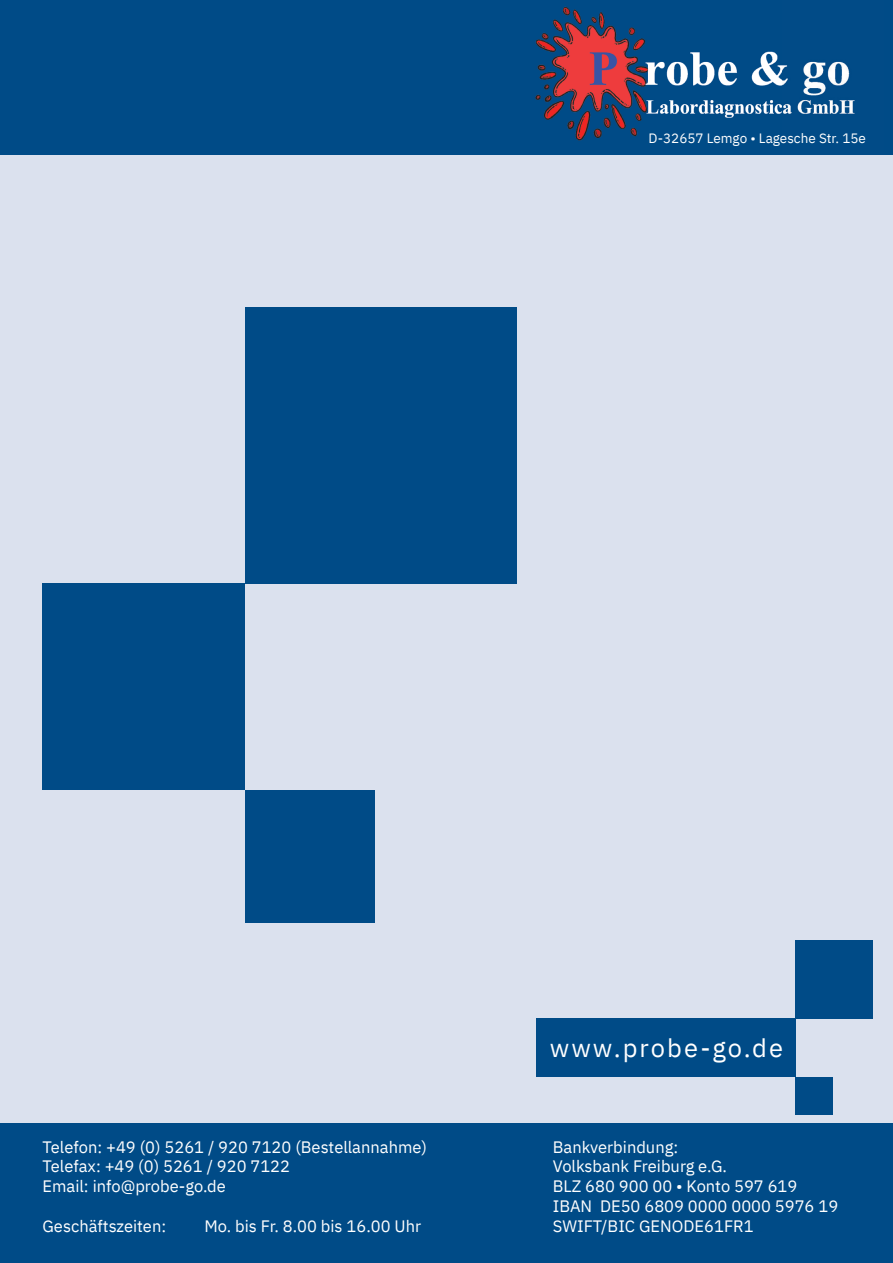
<style>
.page{position:relative;width:893px;height:1263px;background:#fff}
.page>*{position:absolute;margin:0;border:0;box-sizing:border-box;transform-origin:0 0}
.t1{font:25.5px "IBM Plex Sans";letter-spacing:.08em;color:#fff}
.t2{font:16.5px/19.8px "IBM Plex Sans";color:#fff}
.t3{font:13.5px "IBM Plex Sans";color:#fff}
</style>
<div class="page">
<div style="left:0;top:94px;width:893px;height:1150px;background:#dbe1ee"></div>
<div style="left:0;top:1124px;width:893px;height:139px;background:#004b87"></div>
<div style="left:0;top:0;width:893px;height:154px;background:#004b87"></div>
<img style="left:531px;top:6px;width:352px;height:149px">
<div style="left:536px;top:1018px;width:259px;height:59px;background:#004b87"></div>
<div style="left:245px;top:307px;width:272px;height:276px;background:#004b87"></div>
<div style="left:43px;top:583px;width:202px;height:207px;background:#004b87"></div>
<div style="left:245px;top:790px;width:130px;height:132px;background:#004b87"></div>
<div style="left:795px;top:940px;width:78px;height:78px;background:#004b87"></div>
<div style="left:795px;top:1077px;width:37px;height:38px;background:#004b87"></div>
<p class="t3" style="left:648px;top:128px;width:219px">D-32657 Lemgo • Lagesche Str. 15e</p>
<p class="t2" style="left:43px;top:1135px;width:386px">Telefon: +49 (0) 5261 / 920 7120 (Bestellannahme)<br>Telefax: +49 (0) 5261 / 920 7122<br>Email: info@probe-go.de</p>
<p class="t2" style="left:43px;top:1214px;width:125px">Geschäftszeiten:</p>
<p class="t2" style="left:205px;top:1214px;width:218px">Mo. bis Fr. 8.00 bis 16.00 Uhr</p>
<h1 class="t1" style="left:550px;top:1028px;width:235px">www.probe-go.de</h1>
<p class="t2" style="left:553px;top:1135px;width:287px">Bankverbindung:<br>Volksbank Freiburg e.G.<br>BLZ 680 900 00 • Konto 597 619<br>IBAN DE50 6809 0000 0000 5976 19<br>SWIFT/BIC GENODE61FR1</p>
</div>
